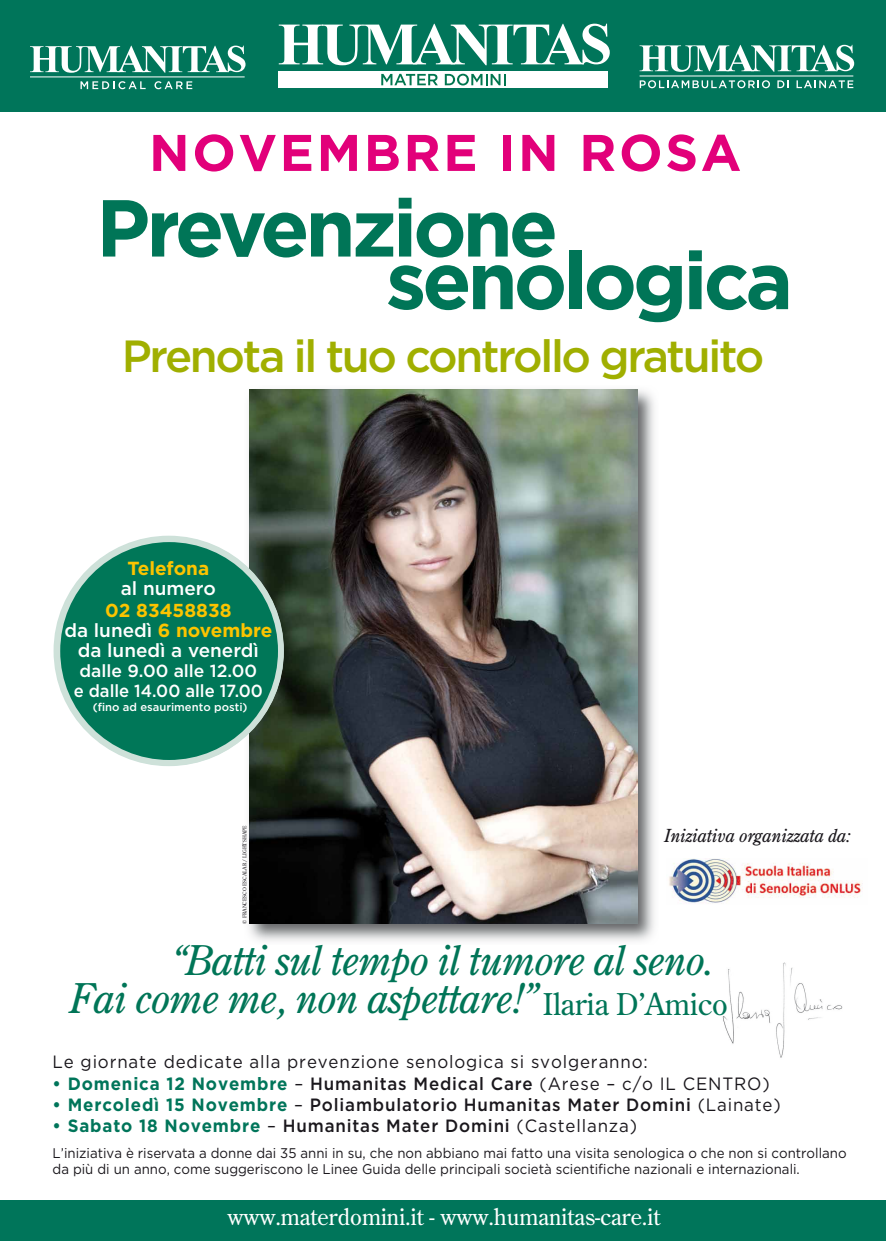
<style>
.page{position:relative;width:886px;height:1241px;background:#fff}
.page>*{position:absolute;margin:0;border:0;box-sizing:border-box;transform-origin:0 0}
.t1{font:700 80.5px "Gotham";letter-spacing:-.05em;color:#007557}
.t2{font:700 51.38px "Gotham";letter-spacing:.05em;color:#e2007a}
.t3{font:500 45px "Gotham";letter-spacing:-.05em;color:#a0af00}
.t4{font:italic 40.81px/38.1px "Century Old Style";letter-spacing:-.025em;color:#007557}
.t5{font:22.5px "Century Old Style Std";color:#fff}
.t6{font:500 18.94px/19.9px "Gotham";color:#fff;text-align:center}
.t7{font:700 18.94px "Gotham";color:#fcc400}
.t8{font:700 18.75px "Gotham";color:#fcc400}
.t9{font:italic 17.94px "Century Old Style";letter-spacing:-.015em;color:#1a171c}
.t10{font:17.75px "Gotham";letter-spacing:.05em;color:#1a171c;scale:.95 1}
.t11{font:500 17.75px "Gotham";letter-spacing:.05em;color:#1a171c;scale:.95 1}
.t12{font:500 17.5px/19.9px "Gotham";color:#fff;text-align:center}
.t13{font:14px/16.8px "Gotham";color:#1a171c;scale:.95 1}
.t14{font:500 11.25px "Gotham";color:#fff}
.t15{font:11.25px "Gotham";color:#fff}
.t16{font:5.19px "Century Old Style Std";color:#1a171c}
.s1{font-weight:700;color:#fcc400}
.s2{font-family:"Century Old Style Std";font-style:normal;font-size:29.94px}
.s3{font-weight:700;color:#00755a}
.s4{font-weight:500}
.s5{font-weight:400}
</style>
<div class="page">
<img style="left:722px;top:962px;width:121px;height:96px">
<img style="left:249px;top:389px;width:405px;height:552px">
<img style="left:249px;top:390px;width:389px;height:533px">
<div style="left:0;top:0;width:886px;height:112px;background:#00755a"></div>
<div style="left:279px;top:72px;width:329px;height:16px;background:#fff"></div>
<svg style="left:381px;top:74px;width:57px;height:11px"></svg>
<svg style="left:445px;top:74px;width:60px;height:11px"></svg>
<svg style="left:279px;top:24px;width:331px;height:41px"></svg>
<div style="left:0;top:1199px;width:886px;height:41px;background:#00755a"></div>
<svg style="left:54px;top:535px;width:230px;height:231px"></svg>
<div style="left:57px;top:539px;width:224px;height:223px;background:#007758;border-radius:50%"></div>
<div style="left:55px;top:536px;width:229px;height:229px;border:6px solid #cee1d9;border-radius:50%"></div>
<img style="left:669px;top:859px;width:194px;height:44px">
<svg style="left:30px;top:46px;width:215px;height:27px"></svg>
<hr style="left:30px;top:76px;width:215px;height:1px;background:#fff">
<svg style="left:80px;top:81px;width:66px;height:8px"></svg>
<svg style="left:154px;top:81px;width:38px;height:8px"></svg>
<svg style="left:639px;top:45px;width:215px;height:27px"></svg>
<svg style="left:640px;top:80px;width:130px;height:8px"></svg>
<svg style="left:777px;top:80px;width:12px;height:8px"></svg>
<svg style="left:796px;top:80px;width:57px;height:8px"></svg>
<hr style="left:639px;top:76px;width:214px;height:1px;background:#fff">
<h2 class="t2" style="left:149px;top:119px;width:594px">NOVEMBRE IN ROSA</h2>
<h1 class="t1" style="left:96px;top:175px;width:463px">Prevenzione</h1>
<h1 class="t1" style="left:386px;top:227px;width:409px">senologica</h1>
<h3 class="t3" style="left:122px;top:327px;width:644px">Prenota il tuo controllo gratuito</h3>
<h3 class="t7" style="left:127px;top:555px;width:83px">Telefona</h3>
<h3 class="t6" style="left:121px;top:578px;width:96px">al numero</h3>
<h3 class="t8" style="left:105px;top:598px;width:128px">02 83458838</h3>
<h3 class="t6" style="left:64px;top:620px;width:209px">da lunedì <span class="s1">6 novembre </span>da lunedì a venerdì</h3>
<p class="t12" style="left:74px;top:660px;width:191px">dalle 9.00 alle 12.00 e dalle 14.00 alle 17.00</p>
<p class="t14" style="left:93px;top:700px;width:156px">(fino ad esaurimento posti)</p>
<p class="t15" style="left:97px;top:701px;width:44px">(fino ad</p>
<p class="t15" style="left:190px;top:701px;width:8px">n</p>
<p class="t16" style="left:241px;top:923px;width:99px;rotate:-90deg">© FRANCESCO ESCALAR / LIGHTSHAPE</p>
<p class="t9" style="left:664px;top:824px;width:188px">Iniziativa organizzata da:</p>
<h3 class="t4" style="left:69px;top:940px;width:660px;text-indent:102px">“Batti sul tempo il tumore al seno.<br>Fai come me, non aspettare!” <span class="s2">Ilaria D’Amico</span></h3>
<p class="t10" style="left:53px;top:1050px;width:628px">Le giornate dedicate alla prevenzione senologica si svolgeranno:</p>
<p class="t10" style="left:53px;top:1071px;width:756px"><span class="s3">• Domenica 12 Novembre</span> – <span class="s4">Humanitas Medical Care</span> (Arese – c/o IL CENTRO)</p>
<p class="t11" style="left:53px;top:1092px;width:768px"><span class="s3">• Mercoledì 15 Novembre</span> <span class="s5">–</span> Poliambulatorio Humanitas Mater Domini <span class="s5">(Lainate)</span></p>
<p class="t11" style="left:53px;top:1114px;width:617px"><span class="s3">• Sabato 18 Novembre</span> <span class="s5">–</span> Humanitas Mater Domini <span class="s5">(Castellanza)</span></p>
<p class="t13" style="left:53px;top:1143px;width:837px">L’iniziativa è riservata a donne dai 35 anni in su, che non abbiano mai fatto una visita senologica o che non si controllano da più di un anno, come suggeriscono le Linee Guida delle principali società scientifiche nazionali e internazionali.</p>
<h3 class="t5" style="left:227px;top:1202px;width:435px">www.materdomini.it - www.humanitas-care.it</h3>
</div>
